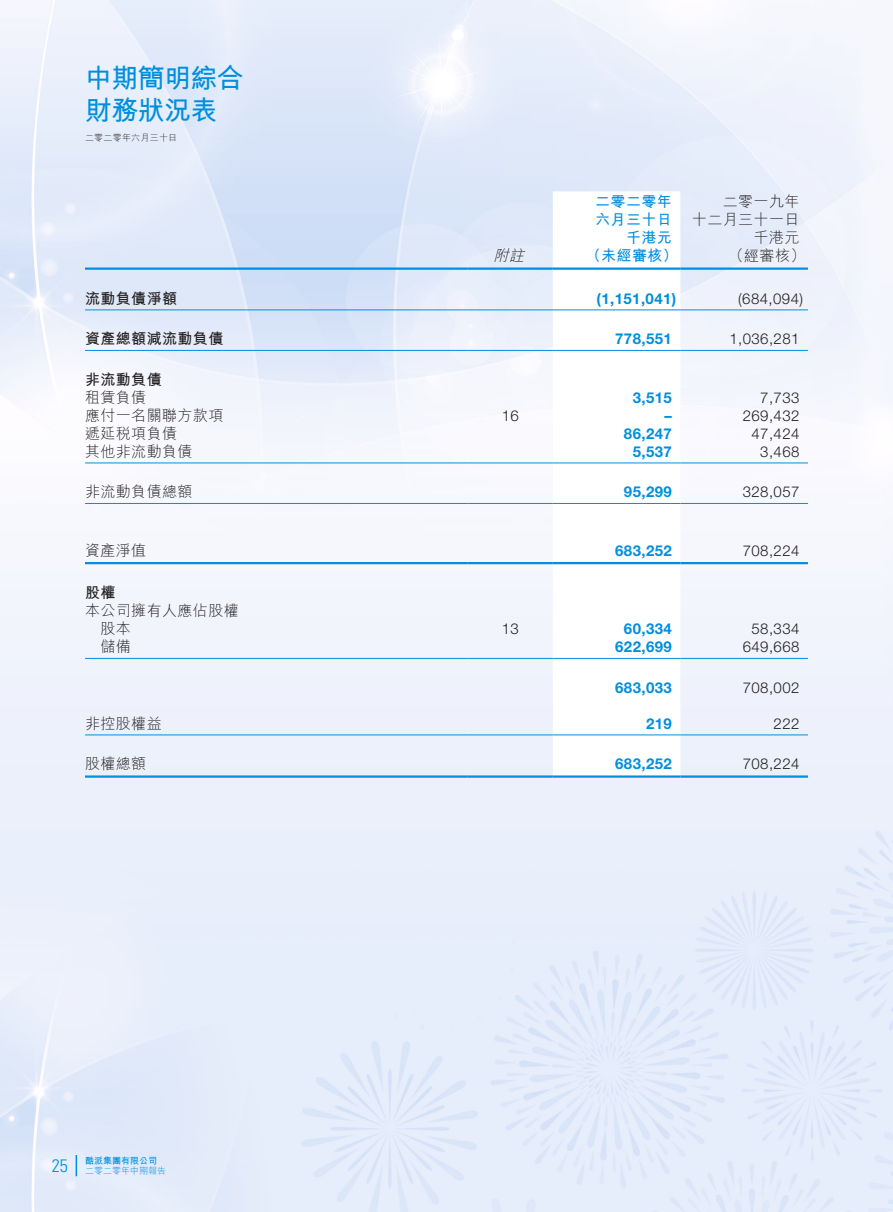
<style>
.page{position:relative;width:893px;height:1212px;background:#fff}
.page>*{position:absolute;margin:0;border:0;box-sizing:border-box;transform-origin:0 0}
.t1{font:700 27px/32.4px "M Hei HK";letter-spacing:-.025em;color:#008fde}
.t2{font:300 15px "Helvetica Neue LT Std";letter-spacing:.03em;color:#231f20}
.t3{font:300 15px/18px "M Hei HK";letter-spacing:.03em;color:#231f20;text-align:right}
.t4{font:700 15px "Helvetica Neue LT Std";letter-spacing:.03em;color:#008fde}
.t5{font:700 15px "M Hei HK";letter-spacing:.03em;color:#231f20}
.t6{font:700 15px/18px "M Hei HK";letter-spacing:.03em;color:#008fde}
.t7{font:italic 300 15px "M Hei HK";color:#231f20}
.t8{font:700 9px "M Hei HK";color:#008fde}
.t9{font:300 9px "M Hei HK";letter-spacing:.03em;color:#231f20}
.t10{font:300 9px "M Hei HK";color:#008fde}
.s1{font-family:"Univers LT Std";font-weight:300;font-stretch:condensed;font-size:18px}
</style>
<div class="page">
<img style="left:0;top:0;width:893px;height:1212px">
<svg style="left:76px;top:1155px;width:1px;height:21px"></svg>
<svg style="left:553px;top:191px;width:127px;height:584px"></svg>
<hr style="left:85px;top:267px;width:383px;height:3px;background:#008fde">
<hr style="left:468px;top:267px;width:85px;height:3px;background:#008fde">
<hr style="left:553px;top:267px;width:127px;height:3px;background:#008fde">
<hr style="left:680px;top:267px;width:128px;height:3px;background:#008fde">
<hr style="left:85px;top:309px;width:383px;height:1px;background:#008fde">
<hr style="left:468px;top:309px;width:85px;height:1px;background:#008fde">
<hr style="left:553px;top:309px;width:127px;height:1px;background:#008fde">
<hr style="left:680px;top:309px;width:128px;height:1px;background:#008fde">
<hr style="left:85px;top:350px;width:383px;height:1px;background:#008fde">
<hr style="left:468px;top:350px;width:85px;height:1px;background:#008fde">
<hr style="left:553px;top:350px;width:127px;height:1px;background:#008fde">
<hr style="left:680px;top:350px;width:128px;height:1px;background:#008fde">
<hr style="left:85px;top:463px;width:383px;height:1px;background:#008fde">
<hr style="left:468px;top:463px;width:85px;height:1px;background:#008fde">
<hr style="left:553px;top:463px;width:127px;height:1px;background:#008fde">
<hr style="left:680px;top:463px;width:128px;height:1px;background:#008fde">
<hr style="left:85px;top:503px;width:383px;height:1px;background:#008fde">
<hr style="left:468px;top:503px;width:85px;height:1px;background:#008fde">
<hr style="left:553px;top:503px;width:127px;height:1px;background:#008fde">
<hr style="left:680px;top:503px;width:128px;height:1px;background:#008fde">
<hr style="left:85px;top:562px;width:383px;height:2px;background:#008fde">
<hr style="left:468px;top:562px;width:85px;height:2px;background:#008fde">
<hr style="left:553px;top:562px;width:127px;height:2px;background:#008fde">
<hr style="left:680px;top:562px;width:128px;height:2px;background:#008fde">
<hr style="left:85px;top:658px;width:383px;height:1px;background:#008fde">
<hr style="left:468px;top:658px;width:85px;height:1px;background:#008fde">
<hr style="left:553px;top:658px;width:127px;height:1px;background:#008fde">
<hr style="left:680px;top:658px;width:128px;height:1px;background:#008fde">
<hr style="left:85px;top:734px;width:383px;height:1px;background:#008fde">
<hr style="left:468px;top:734px;width:85px;height:1px;background:#008fde">
<hr style="left:553px;top:734px;width:127px;height:1px;background:#008fde">
<hr style="left:680px;top:734px;width:128px;height:1px;background:#008fde">
<hr style="left:85px;top:775px;width:383px;height:3px;background:#008fde">
<hr style="left:468px;top:775px;width:85px;height:3px;background:#008fde">
<hr style="left:553px;top:775px;width:127px;height:3px;background:#008fde">
<hr style="left:680px;top:775px;width:128px;height:3px;background:#008fde">
<h1 class="t1" style="left:85px;top:59px;width:160px">中期簡明綜合財務狀況表</h1>
<p class="t9" style="left:85px;top:133px;width:94px">二零二零年六月三十日</p>
<p class="t6" style="left:595px;top:192px;width:78px">二零二零年六月三十日</p>
<p class="t3" style="left:692px;top:193px;width:109px">二零一九年<br>十二月三十一日千港元</p>
<p class="t6" style="left:626px;top:228px;width:47px">千港元</p>
<p class="t7" style="left:493px;top:248px;width:36px">附註</p>
<p class="t6" style="left:586px;top:246px;width:93px">（未經審核）</p>
<p class="t3" style="left:729px;top:247px;width:78px">（經審核(</p>
<p class="t5" style="left:85px;top:287px;width:94px">流動負債淨額</p>
<p class="t4" style="left:596px;top:289px;width:81px">)1,151,041(</p>
<p class="t2" style="left:738px;top:289px;width:66px">)684,094(</p>
<p class="t5" style="left:85px;top:328px;width:140px">資產總額減流動負債</p>
<p class="t5" style="left:85px;top:368px;width:78px">非流動負債</p>
<p class="t4" style="left:615px;top:330px;width:58px">778,551</p>
<p class="t2" style="left:729px;top:330px;width:72px">1,036,281</p>
<p class="t3" style="left:85px;top:388px;width:63px">租賃負債</p>
<p class="t4" style="left:633px;top:388px;width:41px">3,515</p>
<p class="t2" style="left:760px;top:388px;width:41px">7,733</p>
<p class="t3" style="left:85px;top:406px;width:140px">應付一名關聯方款項</p>
<p class="t2" style="left:502px;top:406px;width:19px">16</p>
<p class="t4" style="left:664px;top:406px;width:9px">–</p>
<p class="t2" style="left:743px;top:406px;width:58px">269,432</p>
<p class="t3" style="left:85px;top:424px;width:94px">遞延稅項負債</p>
<p class="t4" style="left:624px;top:424px;width:49px">86,247</p>
<p class="t2" style="left:751px;top:424px;width:49px">47,424</p>
<p class="t3" style="left:85px;top:442px;width:109px">其他非流動負債</p>
<p class="t4" style="left:633px;top:442px;width:41px">5,537</p>
<p class="t2" style="left:760px;top:442px;width:41px">3,468</p>
<p class="t3" style="left:85px;top:483px;width:109px">非流動負債總額</p>
<p class="t4" style="left:624px;top:483px;width:49px">95,299</p>
<p class="t2" style="left:743px;top:483px;width:58px">328,057</p>
<p class="t3" style="left:85px;top:541px;width:63px">資產淨值</p>
<p class="t5" style="left:85px;top:582px;width:32px">股權</p>
<p class="t3" style="left:85px;top:602px;width:155px">本公司擁有人應佔股權</p>
<p class="t4" style="left:615px;top:541px;width:58px">683,252</p>
<p class="t2" style="left:743px;top:541px;width:58px">708,224</p>
<p class="t3" style="left:100px;top:620px;width:32px">股本</p>
<p class="t2" style="left:502px;top:620px;width:19px">13</p>
<p class="t4" style="left:624px;top:620px;width:49px">60,334</p>
<p class="t2" style="left:751px;top:620px;width:49px">58,334</p>
<p class="t3" style="left:100px;top:638px;width:32px">儲備</p>
<p class="t4" style="left:615px;top:638px;width:58px">622,699</p>
<p class="t2" style="left:743px;top:638px;width:58px">649,668</p>
<p class="t4" style="left:615px;top:678px;width:58px">683,033</p>
<p class="t2" style="left:743px;top:678px;width:58px">708,002</p>
<p class="t3" style="left:85px;top:714px;width:78px">非控股權益</p>
<p class="t4" style="left:646px;top:714px;width:27px">219</p>
<p class="t2" style="left:774px;top:714px;width:27px">222</p>
<p class="t3" style="left:85px;top:755px;width:63px">股權總額</p>
<p class="t4" style="left:615px;top:755px;width:58px">683,252</p>
<p class="t2" style="left:743px;top:755px;width:58px">708,224</p>
<p class="t8" style="left:52px;top:1154px;width:107px"><span class="s1">25</span> 酷派集團有限公司</p>
<p class="t10" style="left:85px;top:1166px;width:82px">二零二零年中期報告</p>
</div>
